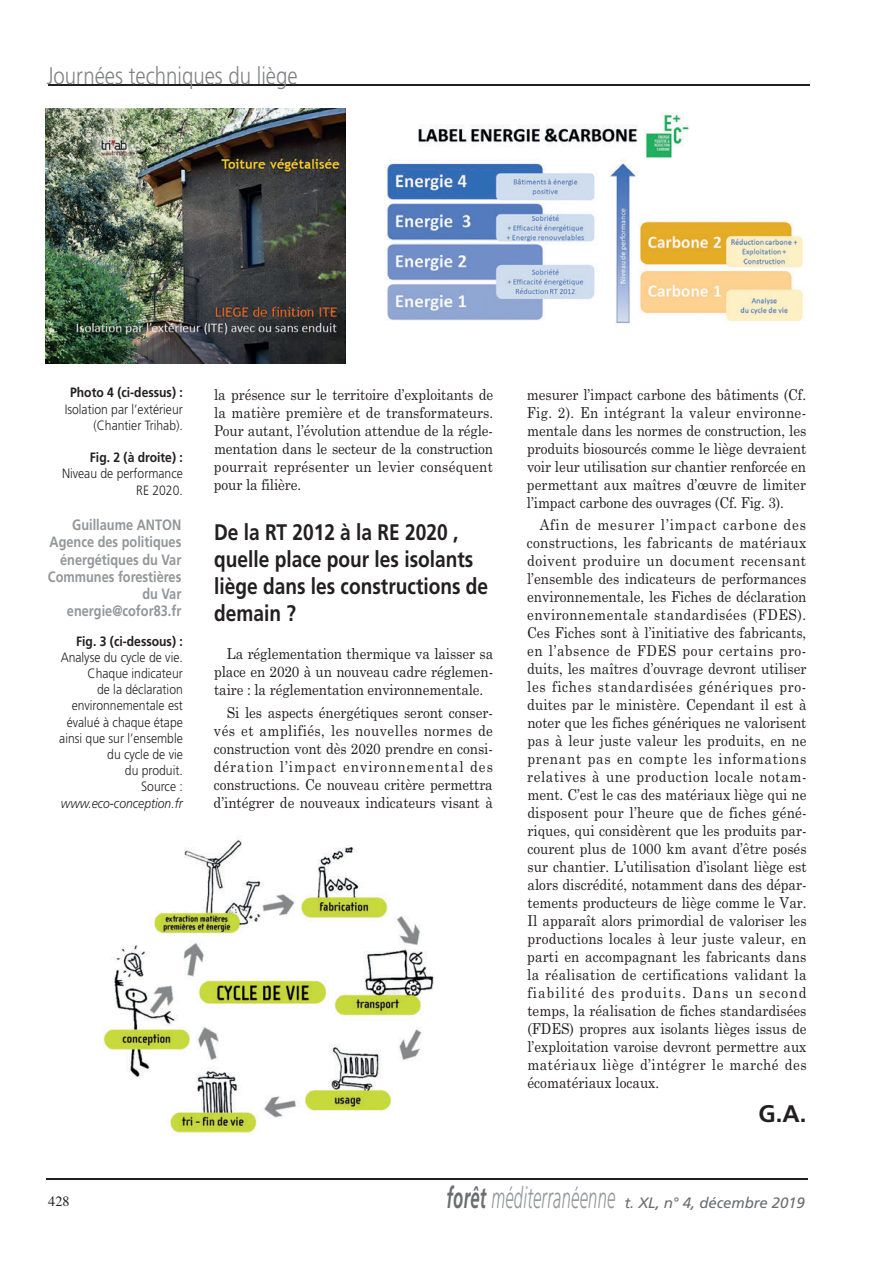
<style>
.page{position:relative;width:893px;height:1263px;background:#fff}
.page>*{position:absolute;margin:0;border:0;box-sizing:border-box;transform-origin:0 0}
.t1{font:300 24px "Frutiger LT Std";color:#808285;scale:.85 1}
.t2{font:700 24px "Frutiger LT Std";color:#231f20}
.t3{font:700 22.5px/27px "Frutiger LT Std";color:#231f20;scale:.85 1}
.t4{font:15px/18px "Century Schoolbook";color:#231f20;text-align:justify;scale:.9 1}
.t5{font:700 15px/17.2px "Frutiger LT Std";color:#939598;text-align:right;scale:.85 1}
.t6{font:italic 15px "Frutiger LT Std";letter-spacing:-.005em;color:#6c6d70}
.t7{font:14.25px "Times";color:#231f20}
.t8{font:300 13.5px/16.2px "Frutiger LT Std";color:#231f20;text-align:right;scale:.9 1}
.t9{font:700 13.5px "Frutiger LT Std";color:#231f20;scale:.9 1}
.t10{font:italic 300 13.5px "Frutiger LT Std";color:#231f20;scale:.9 1}
.s1{font-weight:700;font-size:29.7px}
.s2{font-weight:300;font-size:29.7px;color:#939598}
</style>
<div class="page">
<hr style="left:47px;top:1178px;width:761px;height:2px;background:#231f20">
<hr style="left:48px;top:84px;width:761px;height:1px;background:#231f20">
<img style="left:45px;top:108px;width:301px;height:255px">
<img style="left:384px;top:113px;width:419px;height:211px">
<img style="left:104px;top:839px;width:330px;height:295px">
<h1 class="t1" style="left:47px;top:62px;width:297px">Journées techniques du liège</h1>
<p class="t9" style="left:70px;top:385px;width:127px">Photo 4 (ci-dessus) :</p>
<p class="t8" style="left:65px;top:401px;width:133px">Isolation par l’extérieur (Chantier Trihab).</p>
<p class="t9" style="left:90px;top:449px;width:105px">Fig. 2 (à droite) :</p>
<p class="t8" style="left:62px;top:466px;width:136px">Niveau de performance<br>RE 2020.</p>
<p class="t5" style="left:48px;top:516px;width:158px">Guillaume ANTON<br>Agence des politiques énergétiques du Var<br>Communes forestières du Var energie@cofor83.fr</p>
<p class="t9" style="left:76px;top:633px;width:120px">Fig. 3 (ci-dessous) :</p>
<p class="t8" style="left:59px;top:649px;width:139px">Analyse du cycle de vie.<br>Chaque indicateur<br>de la déclaration environnementale est évalué à chaque étape ainsi que sur l’ensemble du cycle de vie<br>du produit.<br>Source :</p>
<p class="t10" style="left:61px;top:795px;width:137px">www.eco-conception.fr</p>
<p class="t4" style="left:214px;top:384px;width:312px">la présence sur le territoire d’exploitants de la matière première et de transformateurs.<br>Pour autant, l’évolution attendue de la régle&shy;mentation dans le secteur de la construction pourrait représenter un levier conséquent pour la filière.</p>
<h2 class="t3" style="left:214px;top:519px;width:324px">De la RT 2012 à la RE 2020 , quelle place pour les isolants liège dans les constructions de demain ?</h2>
<p class="t4" style="left:214px;top:644px;width:312px;text-indent:13px">La réglementation thermique va laisser sa place en 2020 à un nouveau cadre réglemen&shy;taire : la réglementation environnementale.</p>
<p class="t4" style="left:214px;top:702px;width:312px;text-indent:13px">Si les aspects énergétiques seront conser&shy;vés et amplifiés, les nouvelles normes de construction vont dès 2020 prendre en consi&shy;dération l’impact environnemental des constructions. Ce nouveau critère permettra d’intégrer de nouveaux indicateurs visant à</p>
<p class="t4" style="left:527px;top:384px;width:312px">mesurer l’impact carbone des bâtiments (Cf.<br>Fig. 2). En intégrant la valeur environne&shy;mentale dans les normes de construction, les produits biosourcés comme le liège devraient voir leur utilisation sur chantier renforcée en permettant aux maîtres d’œuvre de limiter l’impact carbone des ouvrages (Cf. Fig. 3).</p>
<p class="t4" style="left:527px;top:514px;width:312px;text-indent:13px">Afin de mesurer l’impact carbone des constructions, les fabricants de matériaux doivent produire un document recensant l’ensemble des indicateurs de performances environnementale, les Fiches de déclaration environnementale standardisées (FDES).<br>Ces Fiches sont à l’initiative des fabricants, en l’absence de FDES pour certains pro&shy;duits, les maîtres d’ouvrage devront utiliser les fiches standardisées génériques pro&shy;duites par le ministère. Cependant il est à noter que les fiches génériques ne valorisent pas à leur juste valeur les produits, en ne prenant pas en compte les informations relatives à une production locale notam&shy;ment. C’est le cas des matériaux liège qui ne disposent pour l’heure que de fiches géné&shy;riques, qui considèrent que les produits par&shy;courent plus de 1000 km avant d’être posés sur chantier. L’utilisation d’isolant liège est alors discrédité, notamment dans des dépar&shy;tements producteurs de liège comme le Var.<br>Il apparaît alors primordial de valoriser les productions locales à leur juste valeur, en parti en accompagnant les fabricants dans la réalisation de certifications validant la fiabilité des produits. Dans un second temps, la réalisation de fiches standardisées (FDES) propres aux isolants lièges issus de l’exploitation varoise devront permettre aux matériaux liège d’intégrer le marché des écomatériaux locaux.</p>
<h1 class="t2" style="left:758px;top:1099px;width:49px">G.A.</h1>
<p class="t7" style="left:48px;top:1188px;width:23px">428</p>
<p class="t6" style="left:447px;top:1194px;width:360px"><span class="s1">forêt</span> <span class="s2">méditerranéenne</span> t. XL, n° 4, décembre 2019</p>
</div>
